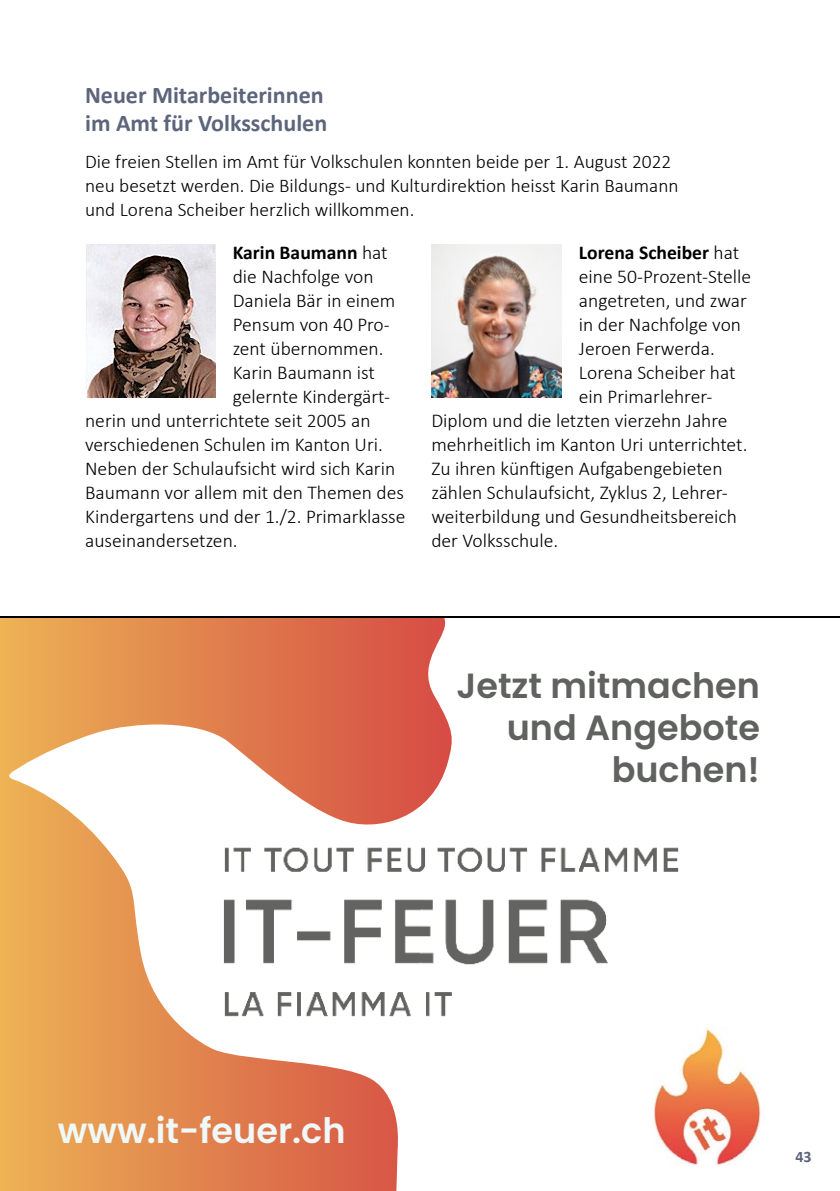
<style>
.page{position:relative;width:840px;height:1191px;background:#fff}
.page>*{position:absolute;margin:0;border:0;box-sizing:border-box;transform-origin:0 0}
.t1{font:600 35px/42px "Poppins";color:#60625f;text-align:right}
.t2{font:600 35px "Poppins";color:#f0f9fa}
.t3{font:700 24px/28px "Calibri";color:#5c657b}
.t4{font:300 19.6px "Calibri";color:#000}
.t5{font:700 19.6px "Calibri";color:#000}
.t6{font:300 19.4px/24px "Calibri";color:#000}
.t7{font:700 16px "Calibri";color:#5c657b}
.s1{font-weight:300}
</style>
<div class="page">
<img style="left:86px;top:244px;width:129px;height:153px">
<img style="left:431px;top:244px;width:130px;height:153px">
<svg style="left:0;top:617px;width:454px;height:574px"></svg>
<img style="left:653px;top:1028px;width:108px;height:137px">
<img style="left:222px;top:844px;width:457px;height:173px">
<svg style="left:804px;top:617px;width:35px;height:1px"></svg>
<hr style="left:0;top:616px;width:839px;height:1px;background:#000">
<p class="t3" style="left:85px;top:81px;width:243px">Neuer Mitarbeiterinnen im Amt für Volksschulen</p>
<p class="t6" style="left:85px;top:149px;width:594px">Die freien Stellen im Amt für Volkschulen konnten beide per 1. August 2022 neu besetzt werden. Die Bildungs- und Kulturdirektion heisst Karin Baumann und Lorena Scheiber herzlich willkommen.</p>
<p class="t5" style="left:232px;top:239px;width:156px">Karin Baumann <span class="s1">hat</span></p>
<p class="t4" style="left:232px;top:264px;width:142px">die Nachfolge von</p>
<p class="t4" style="left:232px;top:288px;width:164px">Daniela Bär in einem</p>
<p class="t4" style="left:232px;top:312px;width:159px">Pensum von 40 Pro-</p>
<p class="t4" style="left:232px;top:336px;width:152px">zent übernommen.</p>
<p class="t4" style="left:232px;top:360px;width:144px">Karin Baumann ist</p>
<p class="t4" style="left:232px;top:384px;width:159px">gelernte Kindergärt-</p>
<p class="t4" style="left:85px;top:408px;width:287px">nerin und unterrichtete seit 2005 an</p>
<p class="t4" style="left:85px;top:432px;width:299px">verschiedenen Schulen im Kanton Uri.</p>
<p class="t4" style="left:85px;top:456px;width:311px">Neben der Schulaufsicht wird sich Karin</p>
<p class="t4" style="left:85px;top:480px;width:320px">Baumann vor allem mit den Themen des</p>
<p class="t4" style="left:85px;top:504px;width:322px">Kindergartens und der 1./2. Primarklasse</p>
<p class="t4" style="left:85px;top:528px;width:154px">auseinandersetzen.</p>
<p class="t5" style="left:578px;top:239px;width:162px">Lorena Scheiber <span class="s1">hat</span></p>
<p class="t4" style="left:578px;top:264px;width:174px">eine 50-Prozent-Stelle</p>
<p class="t4" style="left:578px;top:288px;width:169px">angetreten, und zwar</p>
<p class="t4" style="left:578px;top:312px;width:164px">in der Nachfolge von</p>
<p class="t4" style="left:578px;top:336px;width:137px">Jeroen Ferwerda.</p>
<p class="t4" style="left:578px;top:360px;width:158px">Lorena Scheiber hat</p>
<p class="t4" style="left:578px;top:384px;width:135px">ein Primarlehrer-</p>
<p class="t4" style="left:431px;top:408px;width:297px">Diplom und die letzten vierzehn Jahre</p>
<p class="t4" style="left:431px;top:432px;width:317px">mehrheitlich im Kanton Uri unterrichtet.</p>
<p class="t4" style="left:431px;top:456px;width:292px">Zu ihren künftigen Aufgabengebieten</p>
<p class="t4" style="left:431px;top:480px;width:298px">zählen Schulaufsicht, Zyklus 2, Lehrer-</p>
<p class="t4" style="left:431px;top:504px;width:307px">weiterbildung und Gesundheitsbereich</p>
<p class="t4" style="left:431px;top:528px;width:128px">der Volksschule.</p>
<h1 class="t1" style="left:456px;top:664px;width:305px">Jetzt mitmachen und Angebote buchen!</h1>
<h1 class="t2" style="left:58px;top:1110px;width:289px">www.it-feuer.ch</h1>
<p class="t7" style="left:794px;top:1145px;width:18px">43</p>
</div>
